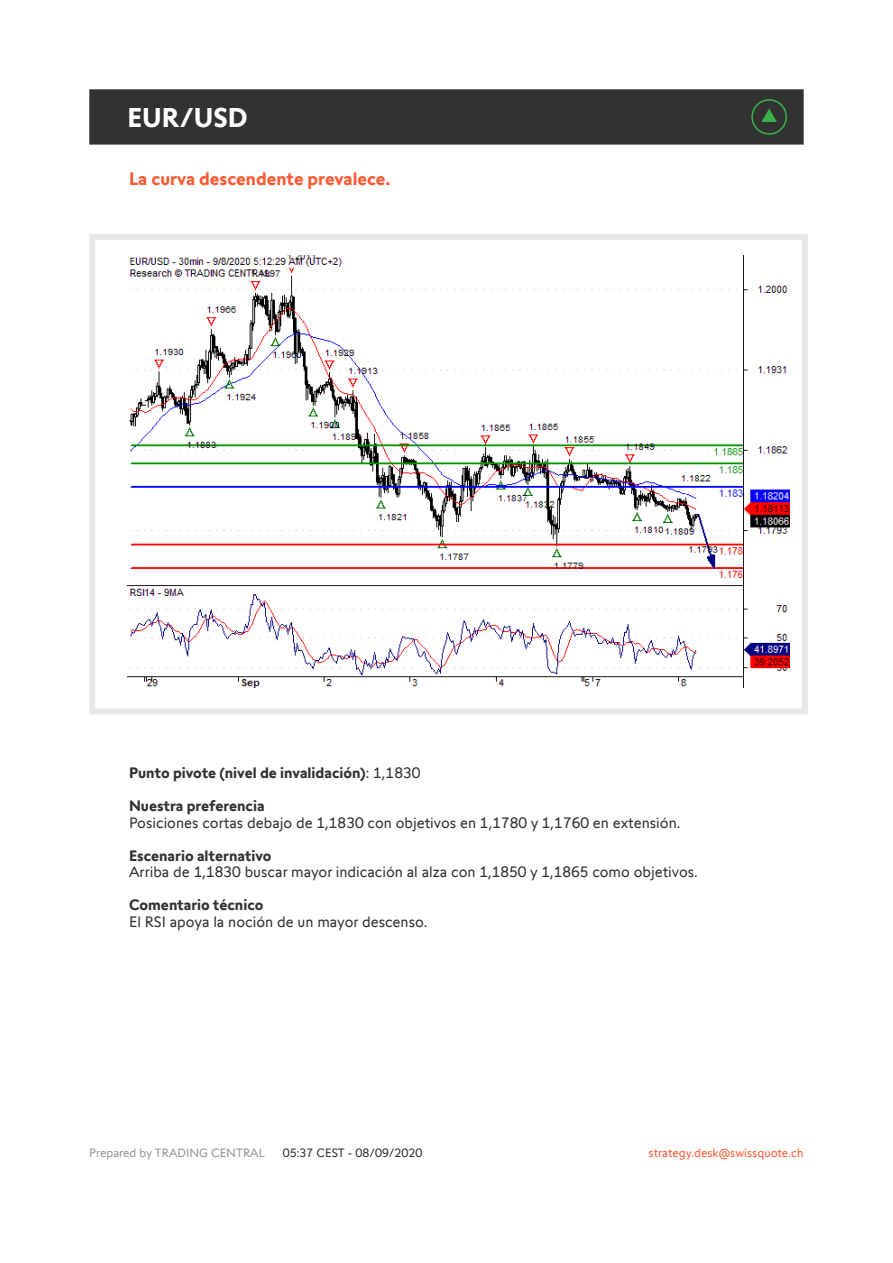
<style>
.page{position:relative;width:893px;height:1263px;background:#fff}
.page>*{position:absolute;margin:0;border:0;box-sizing:border-box;transform-origin:0 0}
.t1{font:700 27px "Swissquote CT";color:#fff}
.t2{font:700 18px "Swissquote CT";color:#fa5b35}
.t3{font:15px "Swissquote CT";color:#323232}
.t4{font:700 15px "Swissquote CT";color:#323232}
.t5{font:12px "Swissquote CT";color:#fa5b35}
.t6{font:12px "Swissquote CT";color:#939598}
.t7{font:12px "Swissquote CT";color:#323232}
.s1{font-weight:400}
</style>
<div class="page">
<div style="left:89px;top:234px;width:719px;height:480px;border:6px solid #e9e8e7"></div>
<div style="left:89px;top:89px;width:715px;height:56px;background:#323232;border:2px solid #323232"></div>
<img style="left:128px;top:255px;width:661px;height:432px">
<svg style="left:751px;top:99px;width:36px;height:36px"></svg>
<h1 class="t1" style="left:128px;top:101px;width:122px">EUR/USD</h1>
<p class="t2" style="left:129px;top:168px;width:263px">La curva descendente prevalece.</p>
<p class="t4" style="left:129px;top:764px;width:293px">Punto pivote (nivel de invalidación)<span class="s1">: 1,1830</span></p>
<p class="t4" style="left:129px;top:797px;width:137px">Nuestra preferencia</p>
<p class="t3" style="left:129px;top:814px;width:553px">Posiciones cortas debajo de 1,1830 con objetivos en 1,1780 y 1,1760 en extensión.</p>
<p class="t4" style="left:129px;top:846px;width:144px">Escenario alternativo</p>
<p class="t3" style="left:129px;top:863px;width:570px">Arriba de 1,1830 buscar mayor indicación al alza con 1,1850 y 1,1865 como objetivos.</p>
<p class="t4" style="left:129px;top:896px;width:136px">Comentario técnico</p>
<p class="t3" style="left:129px;top:913px;width:300px">El RSI apoya la noción de un mayor descenso.</p>
<p class="t6" style="left:89px;top:1145px;width:177px">Prepared by TRADING CENTRAL</p>
<p class="t7" style="left:283px;top:1145px;width:141px">05:37 CEST - 08/09/2020</p>
<p class="t5" style="left:649px;top:1145px;width:157px">strategy.desk@swissquote.ch</p>
</div>
